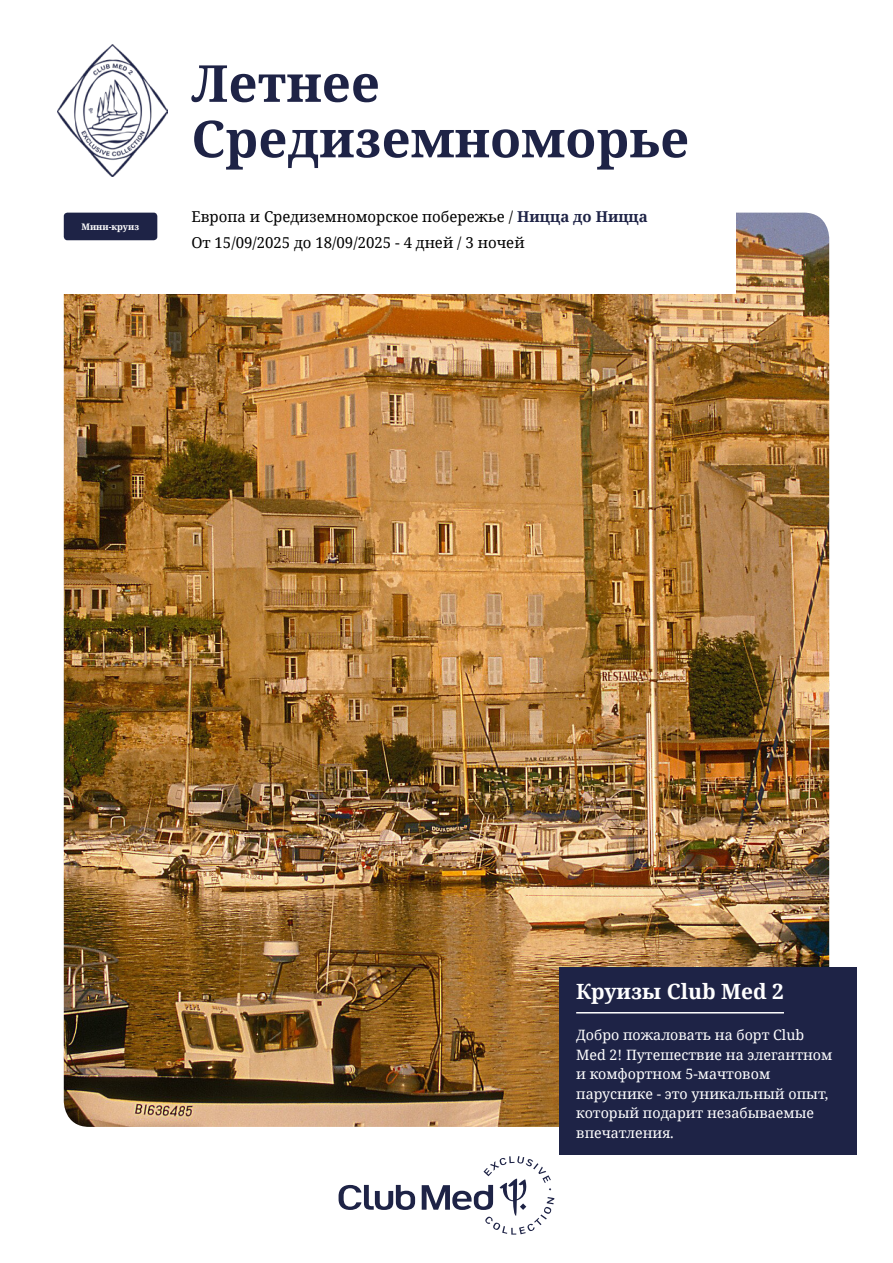
<style>
.page{position:relative;width:893px;height:1263px;background:#fff}
.page>*{position:absolute;margin:0;border:0;box-sizing:border-box;transform-origin:0 0}
.t1{font:700 51px/55.5px "Noto Serif";color:#1e2346}
.t2{font:700 21px "Noto Serif";color:#fff}
.t3{font:15px/25.2px "Noto Serif";color:#000}
.t4{font:14.25px/19.5px "Noto Serif";color:#fff}
.t5{font:700 9px "Noto Serif";color:#fff}
.s1{font-weight:700;color:#1e2346}
</style>
<div class="page">
<img style="left:64px;top:213px;width:765px;height:914px">
<div style="left:559px;top:967px;width:298px;height:187px;background:#1e2346"></div>
<hr style="left:576px;top:1012px;width:208px;height:1px;background:#fff">
<div style="left:0;top:212px;width:736px;height:81px;background:#fff"></div>
<img style="left:57px;top:45px;width:111px;height:131px">
<div style="left:64px;top:213px;width:93px;height:27px;background:#1e2346;border-radius:4px"></div>
<svg style="left:339px;top:1156px;width:215px;height:78px"></svg>
<p class="t5" style="left:81px;top:220px;width:59px">Мини-круиз</p>
<h1 class="t1" style="left:191px;top:54px;width:499px">Летнее<br>Средиземноморье</h1>
<p class="t3" style="left:191px;top:204px;width:458px">Европа и Средиземноморское побережье / <span class="s1">Ницца до Ницца<br></span>От 15/09/2025 до 18/09/2025 - 4 дней / 3 ночей</p>
<h2 class="t2" style="left:576px;top:977px;width:209px">Круизы Club Med 2</h2>
<p class="t4" style="left:576px;top:1024px;width:258px">Добро пожаловать на борт Club<br>Med 2! Путешествие на элегантном и комфортном 5-мачтовом паруснике - это уникальный опыт, который подарит незабываемые впечатления.</p>
</div>
